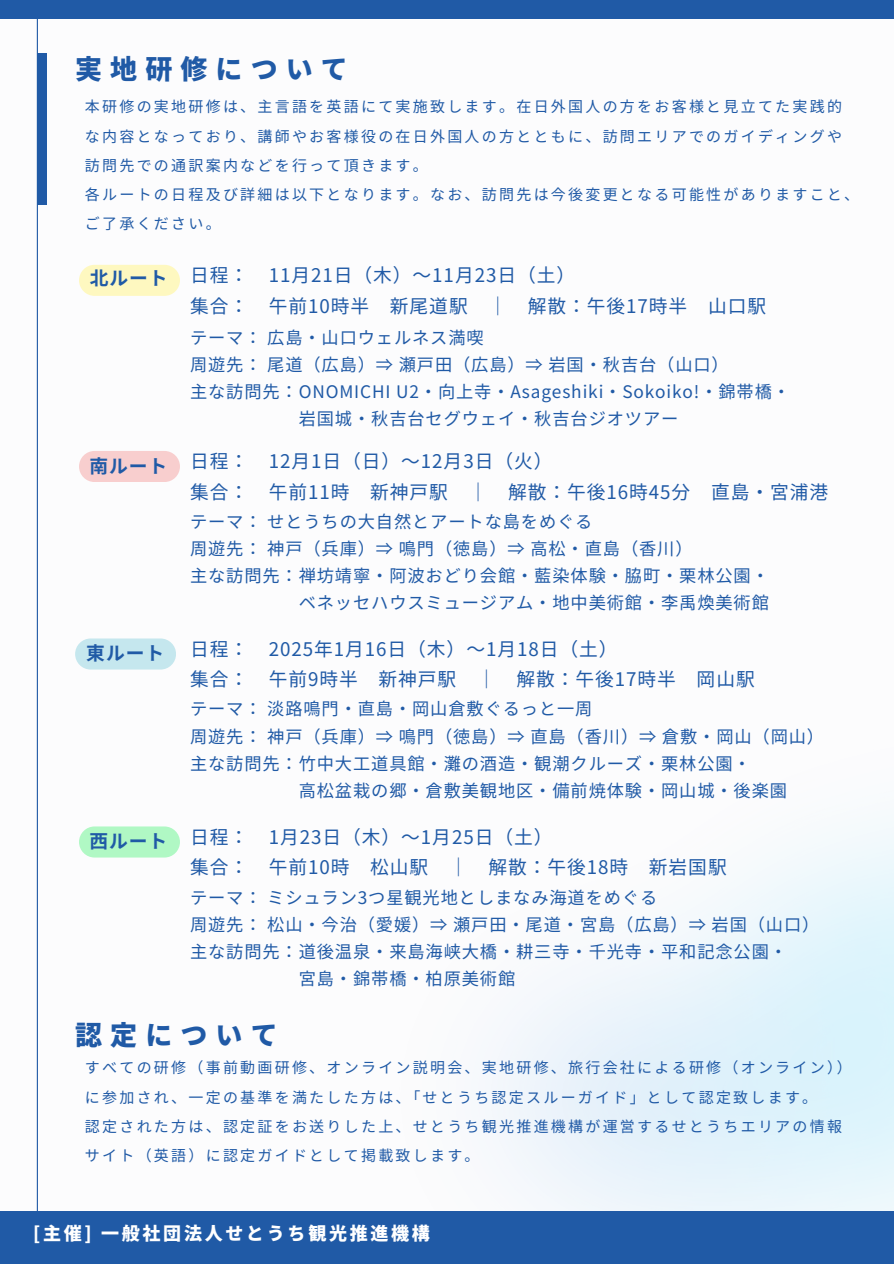
<style>
.page{position:relative;width:894px;height:1264px;background:#fff}
.page>*{position:absolute;margin:0;border:0;box-sizing:border-box;transform-origin:0 0}
.t1{font:900 27px "Noto Sans JP";letter-spacing:.3em;color:#205aa6}
.t2{font:18.75px/30.3px "Noto Sans JP";letter-spacing:.05em;color:#205aa6}
.t3{font:700 18.75px "Noto Sans JP";letter-spacing:.05em;color:#205aa6}
.t4{font:900 18px "Noto Sans JP";letter-spacing:.15em;color:#fff}
.t5{font:17.25px "Noto Sans JP";letter-spacing:.05em;color:#205aa6}
.t6{font:15px/29.2px "Noto Sans JP";letter-spacing:.15em;color:#205aa6}
</style>
<div class="page">
<hr style="left:37px;top:19px;width:1px;height:1244px;background:#205aa6">
<div style="left:0;top:0;width:893px;height:19px;background:#205aa6"></div>
<div style="left:79px;top:451px;width:101px;height:31px;background:#f8cbcb;border-radius:16px"></div>
<div style="left:75px;top:638px;width:101px;height:31px;background:#c2e6ed;border-radius:16px"></div>
<div style="left:79px;top:826px;width:101px;height:31px;background:#abf8c1;border-radius:16px"></div>
<div style="left:0;top:1211px;width:893px;height:52px;background:#205aa6"></div>
<div style="left:37px;top:53px;width:9px;height:151px;background:#205aa6"></div>
<div style="left:79px;top:265px;width:101px;height:31px;background:#fff8bc;border-radius:16px"></div>
<h1 class="t1" style="left:75px;top:48px;width:274px">実地研修について</h1>
<h3 class="t6" style="left:85px;top:91px;width:758px">本研修の実地研修は、主言語を英語にて実施致します。在日外国人の方をお客様と見立てた実践的</h3>
<h3 class="t6" style="left:85px;top:121px;width:758px">な内容となっており、講師やお客様役の在日外国人の方とともに、訪問エリアでのガイディングや</h3>
<h1 class="t6" style="left:85px;top:150px;width:344px">訪問先での通訳案内などを行って頂きます。</h1>
<p class="t6" style="left:85px;top:179px;width:775px">各ルートの日程及び詳細は以下となります。なお、訪問先は今後変更となる可能性がありますこと、ご了承ください。</p>
<p class="t3" style="left:90px;top:263px;width:79px">北ルート</p>
<p class="t2" style="left:190px;top:259px;width:577px">日程： 11月 21日（木）～11月 23日（土）<br>集合： 午前10時半 新尾道駅 ｜ 解散：午後17時半 山口駅</p>
<p class="t5" style="left:190px;top:324px;width:295px">テーマ：広島・山口ウェルネス満喫</p>
<p class="t5" style="left:190px;top:351px;width:540px">周遊先：尾道（広島）⇒ 瀬戸田（広島）⇒ 岩国・秋吉台（山口）</p>
<p class="t5" style="left:190px;top:378px;width:601px">主な訪問先：ONOMICHI U2・向上寺・Asageshiki・Sokoiko!・錦帯橋・</p>
<p class="t5" style="left:298px;top:405px;width:381px">岩国城・秋吉台セグウェイ・秋吉台ジオツアー</p>
<p class="t3" style="left:89px;top:451px;width:79px">南ルート</p>
<p class="t2" style="left:190px;top:445px;width:639px">日程： 12月 1日（日）～12月3日（火）<br>集合： 午前11時 新神戸駅 ｜ 解散：午後16時45分 直島・宮浦港</p>
<p class="t5" style="left:190px;top:508px;width:404px">テーマ：せとうちの大自然とアートな島をめぐる</p>
<p class="t5" style="left:190px;top:535px;width:504px">周遊先：神戸（兵庫）⇒ 鳴門（徳島）⇒ 高松・直島（香川）</p>
<p class="t5" style="left:190px;top:562px;width:580px">主な訪問先：禅坊靖寧・阿波おどり会館・藍染体験・脇町・栗林公園・</p>
<p class="t5" style="left:298px;top:589px;width:471px">ベネッセハウスミュージアム・地中美術館・李禹煥美術館</p>
<p class="t3" style="left:86px;top:638px;width:79px">東ルート</p>
<h2 class="t2" style="left:190px;top:632px;width:566px">日程： 2025年1月 16日（木）～1月 18日（土）<br>集合： 午前9時半 新神戸駅 ｜ 解散：午後17時半 岡山駅</h2>
<h3 class="t3" style="left:89px;top:826px;width:79px">西ルート</h3>
<h3 class="t5" style="left:190px;top:695px;width:404px">テーマ：淡路鳴門・直島・岡山倉敷ぐるっと一周</h3>
<h3 class="t5" style="left:190px;top:722px;width:635px">周遊先：神戸（兵庫）⇒ 鳴門（徳島）⇒ 直島（香川）⇒ 倉敷・岡山（岡山）</h3>
<h3 class="t5" style="left:190px;top:749px;width:562px">主な訪問先：竹中大工道具館・灘の酒造・観潮クルーズ・栗林公園・</h3>
<h3 class="t5" style="left:298px;top:776px;width:490px">高松盆栽の郷・倉敷美観地区・備前焼体験・岡山城・後楽園</h3>
<p class="t2" style="left:190px;top:820px;width:538px">日程： 1月23日（木）～1月25日（土）<br>集合： 午前10時 松山駅 ｜ 解散：午後18時 新岩国駅</p>
<h2 class="t5" style="left:190px;top:883px;width:468px">テーマ：ミシュラン3つ星観光地としまなみ海道をめぐる</h2>
<h2 class="t5" style="left:190px;top:910px;width:630px">周遊先：松山・今治（愛媛）⇒ 瀬戸田・尾道・宮島（広島）⇒ 岩国（山口）</h2>
<h2 class="t5" style="left:190px;top:937px;width:598px">主な訪問先：道後温泉・来島海峡大橋・耕三寺・千光寺・平和記念公園・</h2>
<h2 class="t5" style="left:298px;top:964px;width:218px">宮島・錦帯橋・柏原美術館</h2>
<h3 class="t1" style="left:75px;top:1013px;width:204px">認定について</h3>
<h2 class="t6" style="left:85px;top:1052px;width:768px">すべての研修（事前動画研修、オンライン説明会、実地研修、旅行会社による研修（オンライン））</h2>
<h3 class="t6" style="left:85px;top:1081px;width:733px">に参加され、一定の基準を満たした方は、「せとうち認定スルーガイド」として認定致します。</h3>
<h3 class="t6" style="left:85px;top:1111px;width:758px">認定された方は、認定証をお送りした上、せとうち観光推進機構が運営するせとうちエリアの情報</h3>
<h3 class="t6" style="left:85px;top:1140px;width:396px">サイト（英語）に認定ガイドとして掲載致します。</h3>
<h2 class="t4" style="left:33px;top:1218px;width:398px">[主催] 一般社団法人せとうち観光推進機構</h2>
</div>
